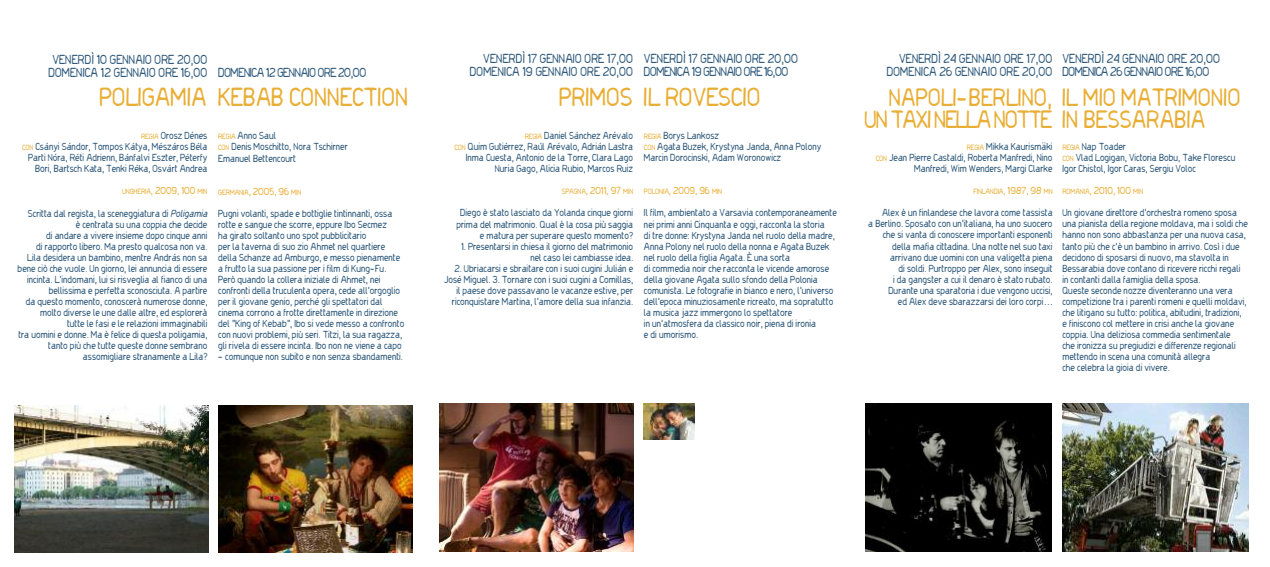
<style>
.page{position:relative;width:1270px;height:567px;background:#fff}
.page>*{position:absolute;margin:0;border:0;box-sizing:border-box;transform-origin:0 0}
.t1{font:24px "Normo Normal";letter-spacing:-.015em;color:#e9ae35}
.t2{font:23px/22px "Normo Normal";letter-spacing:-.015em;color:#e9ae35}
.t3{font:12px/13px "Normo Normal";letter-spacing:-.015em;color:#305b7d;text-align:right}
.t4{font:12px/13px "Normo Normal";letter-spacing:-.06em;color:#305b7d}
.t5{font:9.4px/11.1px "Normo Normal";letter-spacing:-.015em;color:#305b7d;text-align:right}
.t6{font:7px "Normo Normal";letter-spacing:-.02em;color:#e9ae35}
.s1{font-size:7px;color:#e9ae35}
.s2{font-size:9.4px}
.s3{font-style:italic}
.s4{font-family:"Lucida Grande"}
</style>
<div class="page">
<img style="left:14px;top:405px;width:194px;height:148px">
<img style="left:218px;top:405px;width:194px;height:148px">
<img style="left:440px;top:404px;width:193px;height:147px">
<img style="left:644px;top:404px;width:50px;height:35px">
<img style="left:865px;top:404px;width:187px;height:147px">
<img style="left:1062px;top:404px;width:187px;height:147px">
<p class="t3" style="left:49px;top:53px;width:161px;text-align:center">venerdì 10 gennaio ore 20,00 domenica 12 gennaio ore 16,00</p>
<h1 class="t1" style="left:100px;top:82px;width:311px">poligamia Kebab connecTion</h1>
<p class="t5" style="left:22px;top:130px;width:187px"><span class="s1">regia</span> orosz dénes<br><span class="s1">con</span> csányi sándor, Tompos Kátya, mészáros béla parti nóra, réti adrienn, bánfalvi eszter, péterfy bori, bartsch Kata, Tenki réka, osvárt andrea</p>
<p class="t6" style="left:122px;top:187px;width:87px">ungheria<span class="s2">, 2009, 100</span> min</p>
<p class="t5" style="left:18px;top:207px;width:194px">scritta dal regista, la sceneggiatura di <span class="s3">poligamia<br></span>è centrata su una coppia che decide<br>di andare a vivere insieme dopo cinque anni<br>di rapporto libero. ma presto qualcosa non va.<br>lila desidera un bambino, mentre andrás non sa bene ciò che vuole. un giorno, lei annuncia di essere incinta. l’indomani, lui si risveglia al fianco di una bellissima e perfetta sconosciuta. a partire<br>da questo momento, conoscerà numerose donne, molto diverse le une dalle altre, ed esplorerà<br>tutte le fasi e le relazioni immaginabili<br>tra uomini e donne. ma è felice di questa poligamia, tanto più che tutte queste donne sembrano assomigliare stranamente a lila?</p>
<p class="t4" style="left:219px;top:66px;width:150px">domenica 12 gennaio ore 20,00</p>
<p class="t5" style="left:219px;top:130px;width:131px;text-align:left"><span class="s1">regia</span> anno saul<br><span class="s1">con</span> denis moschitto, nora Tschirner emanuel bettencourt</p>
<p class="t6" style="left:219px;top:188px;width:85px">germania<span class="s2">, 2005, 96</span> min</p>
<p class="t5" style="left:219px;top:207px;width:188px;text-align:left">pugni volanti, spade e bottiglie tintinnanti, ossa rotte e sangue che scorre, eppure ibo secmez<br>ha girato soltanto uno spot pubblicitario<br>per la taverna di suo zio ahmet nel quartiere della schanze ad amburgo, e messo pienamente a frutto la sua passione per i film di Kung-fu. però quando la collera iniziale di ahmet, nei confronti della truculenta opera, cede all’orgoglio per il giovane genio, perché gli spettatori dal cinema corrono a frotte direttamente in direzione del “King of Kebab”, ibo si vede messo a confronto con nuovi problemi, più seri. Titzi, la sua ragazza, gli rivela di essere incinta. ibo non ne viene a capo</p>
<p class="t5" style="left:219px;top:351px;width:186px">– comunque non subito e non senza sbandamenti.</p>
<p class="t3" style="left:470px;top:52px;width:165px">venerdì 17 gennaio ore 17,00 domenica 19 gennaio ore 20,00</p>
<h1 class="t1" style="left:560px;top:82px;width:203px">primos il rovescio</h1>
<p class="t5" style="left:455px;top:130px;width:180px"><span class="s1">regia</span> daniel sánchez arévalo<br><span class="s1">con</span> Quim gutiérrez, raúl arévalo, adrián lastra inma cuesta, antonio de la Torre, clara lago nuria gago, alicia rubio, marcos ruiz</p>
<p class="t6" style="left:562px;top:187px;width:73px">spagna<span class="s2">, 2011, 97</span> min</p>
<p class="t5" style="left:457px;top:207px;width:178px">diego è stato lasciato da Yolanda cinque giorni prima del matrimonio. Qual è la cosa più saggia e matura per superare questo momento?</p>
<p class="t5" style="left:461px;top:240px;width:174px">1. presentarsi in chiesa il giorno del matrimonio nel caso lei cambiasse idea.</p>
<p class="t5" style="left:444px;top:262px;width:191px">2. ubriacarsi e sbraitare con i suoi cugini Julián e José miguel. 3. Tornare con i suoi cugini a comillas, il paese dove passavano le vacanze estive, per riconquistare martina, l’amore della sua infanzia.</p>
<p class="t4" style="left:644px;top:52px;width:156px">venerdì 17 gennaio ore 20,00 domenica 19 gennaio ore 16,00</p>
<p class="t5" style="left:644px;top:130px;width:179px;text-align:left"><span class="s1">regia</span> borys lankosz<br><span class="s1">con</span> agata buzek, Krystyna Janda, anna polony marcin dorocinski, adam Woronowicz</p>
<p class="t6" style="left:644px;top:187px;width:80px">polonia<span class="s2">, 2009, 96</span> min</p>
<p class="t5" style="left:644px;top:207px;width:195px;text-align:left">il film, ambientato a varsavia contemporaneamente nei primi anni cinquanta e oggi, racconta la storia<br>di tre donne: Krystyna Janda nel ruolo della madre, anna polony nel ruolo della nonna e agata buzek nel ruolo della figlia agata. È una sorta<br>di commedia noir che racconta le vicende amorose della giovane agata sullo sfondo della polonia comunista. le fotografie in bianco e nero, l’universo dell’epoca minuziosamente ricreato, ma sopratutto la musica jazz immergono lo spettatore<br>in un’atmosfera da classico noir, piena di ironia<br>e di umorismo.</p>
<p class="t4" style="left:1063px;top:52px;width:159px">venerdì 24 gennaio ore 20,00 domenica 26 gennaio ore 16,00</p>
<h2 class="t2" style="left:865px;top:86px;width:378px;text-indent:24px">napoli-berlino, il mio maTrimonio un Taxi nella noTTe in bessarabia</h2>
<p class="t5" style="left:1063px;top:141px;width:175px;text-align:left"><span class="s1">regia</span> nap Toader<br><span class="s1">con</span> vlad logigan, victoria bobu, Take florescu igor chistol, igor caras, sergiu voloc</p>
<p class="t6" style="left:1063px;top:187px;width:82px">romania<span class="s2">, 2010, 100</span> min</p>
<p class="t5" style="left:1063px;top:207px;width:187px;text-align:left">un giovane direttore d’orchestra romeno sposa una pianista della regione moldava, ma i soldi che hanno non sono abbastanza per una nuova casa, tanto più che c’è un bambino in arrivo. così i due decidono di sposarsi di nuovo, ma stavolta in bessarabia dove contano di ricevere ricchi regali in contanti dalla famiglia della sposa.<br>Queste seconde nozze diventeranno una vera competizione tra i parenti romeni e quelli moldavi, che litigano su tutto: politica, abitudini, tradizioni, e finiscono col mettere in crisi anche la giovane coppia. una deliziosa commedia sentimentale<br>che ironizza su pregiudizi e differenze regionali mettendo in scena una comunità allegra<br>che celebra la gioia di vivere.</p>
<p class="t3" style="left:887px;top:52px;width:167px">venerdì 24 gennaio ore 17,00 domenica 26 gennaio ore 20,00</p>
<p class="t5" style="left:876px;top:141px;width:178px"><span class="s1">regia</span> mikka Kaurismäki<br><span class="s1">con</span> Jean pierre castaldi, roberta manfredi, nino manfredi, Wim Wenders, margi clarke</p>
<p class="t6" style="left:974px;top:187px;width:81px">finlandia<span class="s2">, 1987, 98</span> mn</p>
<p class="t5" style="left:869px;top:207px;width:186px">alex è un finlandese che lavora come tassista<br>a berlino. sposato con un’italiana, ha uno suocero che si vanta di conoscere importanti esponenti della mafia cittadina. una notte nel suo taxi arrivano due uomini con una valigetta piena<br>di soldi. purtroppo per alex, sono inseguit<br>i da gangster a cui il denaro è stato rubato. durante una sparatoria i due vengono uccisi,<br>ed alex deve sbarazzarsi dei loro corpi<span class="s4">…</span></p>
</div>
